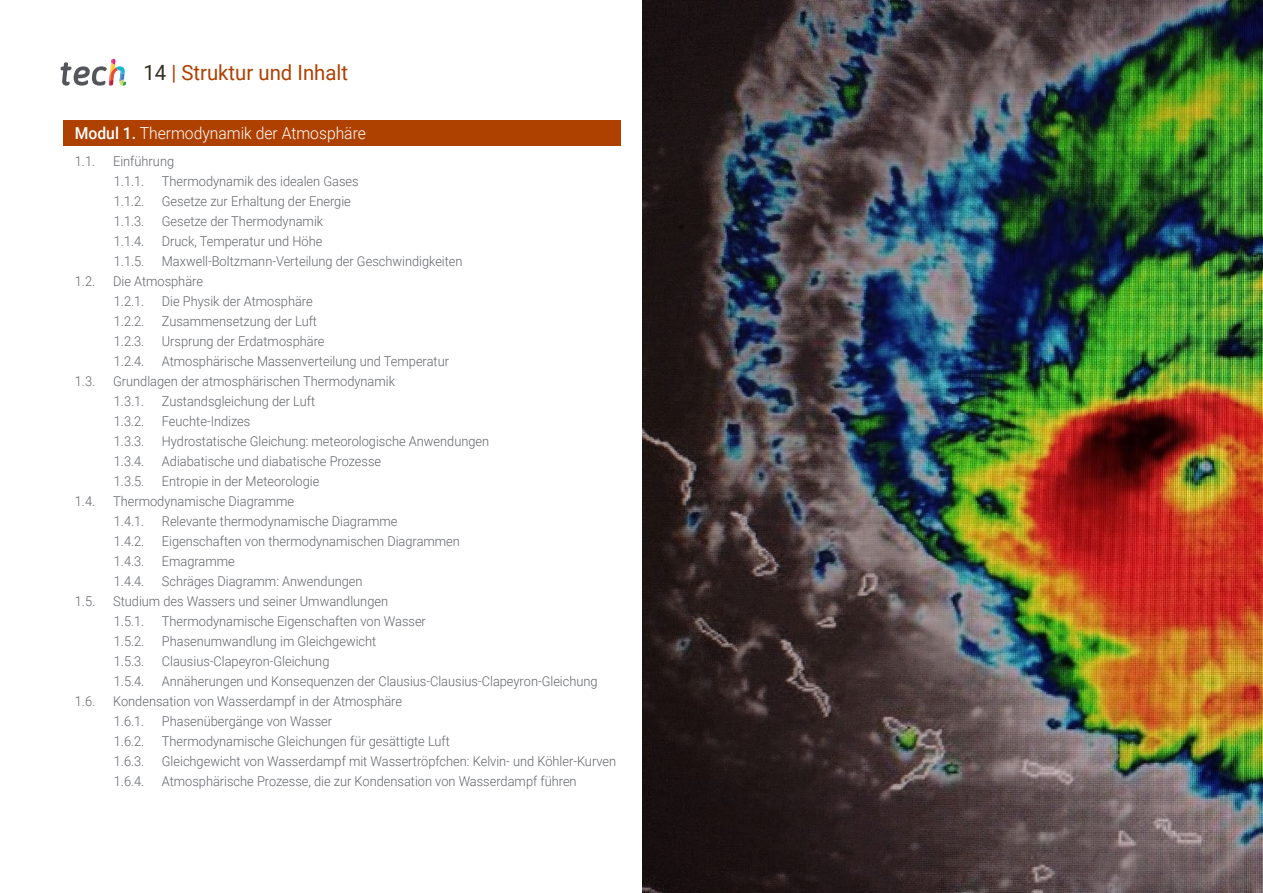
<style>
.page{position:relative;width:1263px;height:893px;background:#fff}
.page>*{position:absolute;margin:0;border:0;box-sizing:border-box;transform-origin:0 0}
.t1{font:21px "Roboto";color:#ae4000}
.t2{font:300 16.5px "Roboto";color:#fff;scale:.95 1}
.t3{font:300 13.5px/20px "Roboto";color:#61646a;scale:.95 1}
.s1{color:#312e20}
.s2{font-weight:500}
</style>
<div class="page">
<div style="left:64px;top:121px;width:557px;height:25px;background:#ae4000"></div>
<svg style="left:61px;top:59px;width:65px;height:27px"></svg>
<img style="left:642px;top:0;width:621px;height:893px">
<h1 class="t1" style="left:144px;top:57px;width:206px"><span class="s1">14</span> | Struktur und Inhalt</h1>
<p class="t2" style="left:75px;top:122px;width:308px"><span class="s2">Modul 1.</span> Thermodynamik der Atmosphäre</p>
<p class="t3" style="left:75px;top:151px;width:23px">1.1.</p>
<p class="t3" style="left:113px;top:151px;width:66px">Einführung<br>1.1.1.</p>
<p class="t3" style="left:162px;top:171px;width:209px">Thermodynamik des idealen Gases</p>
<p class="t3" style="left:114px;top:191px;width:34px">1.1.2.</p>
<p class="t3" style="left:162px;top:191px;width:200px">Gesetze zur Erhaltung der Energie</p>
<p class="t3" style="left:114px;top:211px;width:34px">1.1.3.</p>
<p class="t3" style="left:162px;top:211px;width:171px">Gesetze der Thermodynamik</p>
<p class="t3" style="left:114px;top:231px;width:34px">1.1.4.</p>
<p class="t3" style="left:162px;top:231px;width:170px">Druck, Temperatur und Höhe</p>
<p class="t3" style="left:114px;top:251px;width:34px">1.1.5.</p>
<p class="t3" style="left:162px;top:251px;width:318px">Maxwell-Boltzmann-Verteilung der Geschwindigkeiten</p>
<p class="t3" style="left:75px;top:271px;width:23px">1.2.</p>
<p class="t3" style="left:113px;top:271px;width:96px">Die Atmosphäre<br>1.2.1.</p>
<p class="t3" style="left:162px;top:291px;width:160px">Die Physik der Atmosphäre</p>
<p class="t3" style="left:114px;top:311px;width:34px">1.2.2.</p>
<p class="t3" style="left:162px;top:311px;width:165px">Zusammensetzung der Luft</p>
<p class="t3" style="left:114px;top:331px;width:34px">1.2.3.</p>
<p class="t3" style="left:162px;top:331px;width:173px">Ursprung der Erdatmosphäre</p>
<p class="t3" style="left:114px;top:351px;width:34px">1.2.4.</p>
<p class="t3" style="left:162px;top:351px;width:304px">Atmosphärische Massenverteilung und Temperatur</p>
<p class="t3" style="left:75px;top:371px;width:23px">1.3.</p>
<p class="t3" style="left:113px;top:371px;width:298px">Grundlagen der atmosphärischen Thermodynamik<br>1.3.1.</p>
<p class="t3" style="left:162px;top:391px;width:163px">Zustandsgleichung der Luft</p>
<p class="t3" style="left:114px;top:411px;width:34px">1.3.2.</p>
<p class="t3" style="left:162px;top:411px;width:95px">Feuchte-Indizes</p>
<p class="t3" style="left:114px;top:431px;width:34px">1.3.3.</p>
<p class="t3" style="left:162px;top:431px;width:346px">Hydrostatische Gleichung: meteorologische Anwendungen</p>
<p class="t3" style="left:114px;top:451px;width:34px">1.3.4.</p>
<p class="t3" style="left:162px;top:451px;width:232px">Adiabatische und diabatische Prozesse</p>
<p class="t3" style="left:114px;top:471px;width:34px">1.3.5.</p>
<p class="t3" style="left:162px;top:471px;width:167px">Entropie in der Meteorologie</p>
<p class="t3" style="left:75px;top:491px;width:23px">1.4.</p>
<p class="t3" style="left:113px;top:491px;width:192px">Thermodynamische Diagramme<br>1.4.1.</p>
<p class="t3" style="left:162px;top:511px;width:249px">Relevante thermodynamische Diagramme</p>
<p class="t3" style="left:114px;top:531px;width:34px">1.4.2.</p>
<p class="t3" style="left:162px;top:531px;width:315px">Eigenschaften von thermodynamischen Diagrammen</p>
<p class="t3" style="left:114px;top:551px;width:34px">1.4.3.</p>
<p class="t3" style="left:162px;top:551px;width:78px">Emagramme</p>
<p class="t3" style="left:114px;top:571px;width:34px">1.4.4.</p>
<p class="t3" style="left:162px;top:571px;width:213px">Schräges Diagramm: Anwendungen</p>
<p class="t3" style="left:75px;top:591px;width:23px">1.5.</p>
<p class="t3" style="left:113px;top:591px;width:291px">Studium des Wassers und seiner Umwandlungen<br>1.5.1.</p>
<p class="t3" style="left:162px;top:611px;width:279px">Thermodynamische Eigenschaften von Wasser</p>
<p class="t3" style="left:114px;top:631px;width:34px">1.5.2.</p>
<p class="t3" style="left:162px;top:631px;width:227px">Phasenumwandlung im Gleichgewicht</p>
<p class="t3" style="left:114px;top:651px;width:34px">1.5.3.</p>
<p class="t3" style="left:162px;top:651px;width:178px">Clausius-Clapeyron-Gleichung</p>
<p class="t3" style="left:114px;top:671px;width:34px">1.5.4.</p>
<p class="t3" style="left:162px;top:671px;width:460px">Annäherungen und Konsequenzen der Clausius-Clausius-Clapeyron-Gleichung</p>
<p class="t3" style="left:75px;top:691px;width:23px">1.6.</p>
<p class="t3" style="left:113px;top:691px;width:306px">Kondensation von Wasserdampf in der Atmosphäre<br>1.6.1.</p>
<p class="t3" style="left:162px;top:711px;width:181px">Phasenübergänge von Wasser</p>
<p class="t3" style="left:114px;top:731px;width:34px">1.6.2.</p>
<p class="t3" style="left:162px;top:731px;width:305px">Thermodynamische Gleichungen für gesättigte Luft</p>
<p class="t3" style="left:114px;top:751px;width:34px">1.6.3.</p>
<p class="t3" style="left:162px;top:751px;width:480px">Gleichgewicht von Wasserdampf mit Wassertröpfchen: Kelvin- und Köhler-Kurven</p>
<p class="t3" style="left:114px;top:771px;width:34px">1.6.4.</p>
<p class="t3" style="left:162px;top:771px;width:438px">Atmosphärische Prozesse, die zur Kondensation von Wasserdampf führen</p>
</div>
